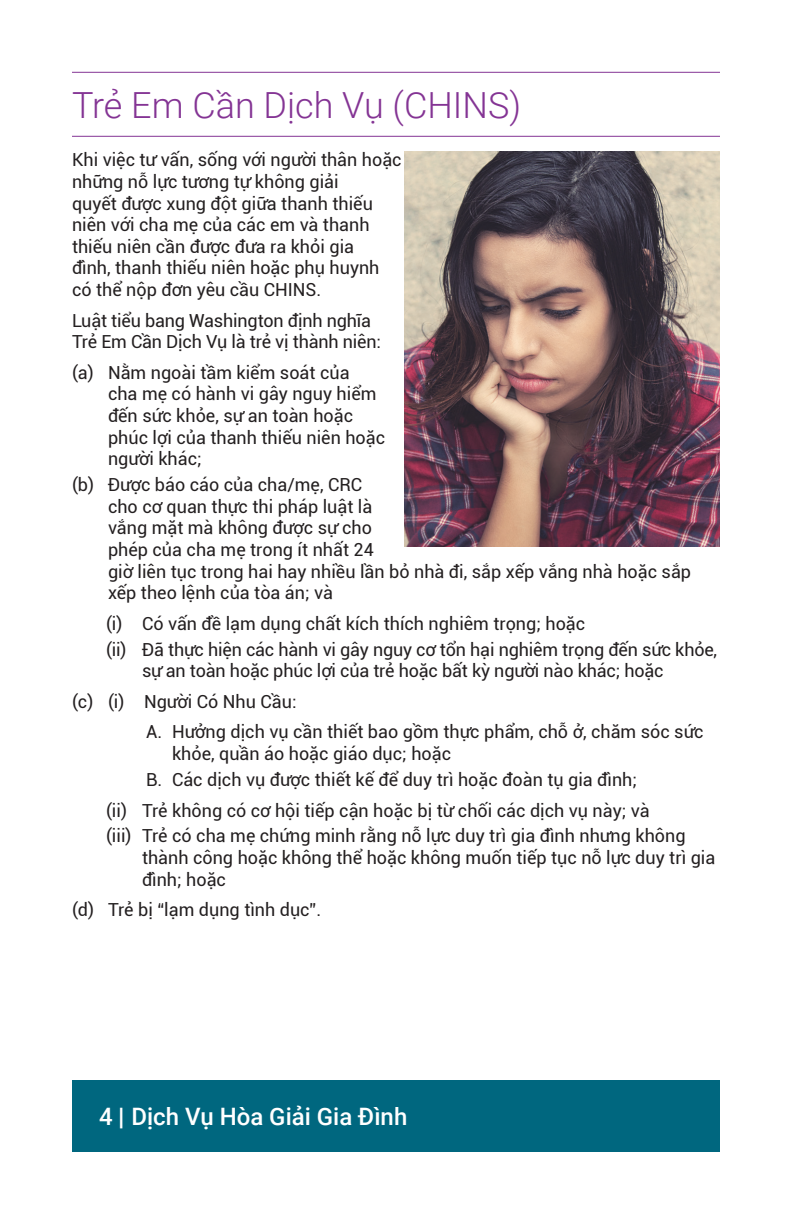
<style>
.page{position:relative;width:792px;height:1224px;background:#fff}
.page>*{position:absolute;margin:0;border:0;box-sizing:border-box;transform-origin:0 0}
.t1{font:300 36px "Roboto";color:#843494}
.t2{font:500 24px "Roboto";color:#fff}
.t3{font:18px/21.6px "Roboto";color:#231f20}
.s1{font-weight:400}
</style>
<div class="page">
<div style="left:72px;top:1080px;width:648px;height:72px;background:#00677f"></div>
<hr style="left:72px;top:72px;width:648px;height:1px;background:#843494">
<hr style="left:72px;top:136px;width:648px;height:1px;background:#843494">
<img style="left:405px;top:151px;width:315px;height:396px">
<h1 class="t1" style="left:72px;top:80px;width:451px">Trẻ Em Cần Dịch Vụ (CHINS)</h1>
<p class="t3" style="left:72px;top:149px;width:331px">Khi việc tư vấn, sống với người thân hoặc những nỗ lực tương tự không giải<br>quyết được xung đột giữa thanh thiếu niên với cha mẹ của các em và thanh thiếu niên cần được đưa ra khỏi gia<br>đình, thanh thiếu niên hoặc phụ huynh có thể nộp đơn yêu cầu CHINS.</p>
<p class="t3" style="left:72px;top:309px;width:311px">Luật tiểu bang Washington định nghĩa<br>Trẻ Em Cần Dịch Vụ là trẻ vị thành niên:</p>
<p class="t3" style="left:108px;top:361px;width:279px;text-indent:-36px">(a) Nằm ngoài tầm kiểm soát của<br>cha mẹ có hành vi gây nguy hiểm đến sức khỏe, sự an toàn hoặc phúc lợi của thanh thiếu niên hoặc người khác;</p>
<p class="t3" style="left:108px;top:473px;width:585px;text-indent:-36px">(b) Được báo cáo của cha/mẹ, CRC<br>cho cơ quan thực thi pháp luật là<br>vắng mặt mà không được sự cho<br>phép của cha mẹ trong ít nhất 24<br>giờ liên tục trong hai hay nhiều lần bỏ nhà đi, sắp xếp vắng nhà hoặc sắp xếp theo lệnh của tòa án; và</p>
<p class="t3" style="left:106px;top:610px;width:613px;line-height:26px">(i) Có vấn đề lạm dụng chất kích thích nghiêm trọng; hoặc<br>(ii) Đã thực hiện các hành vi gây nguy cơ tổn hại nghiêm trọng đến sức khỏe,</p>
<p class="t3" style="left:142px;top:659px;width:523px">sự an toàn hoặc phúc lợi của trẻ hoặc bất kỳ người nào khác; hoặc</p>
<p class="t3" style="left:72px;top:690px;width:226px">(c) (i) Người Có Nhu Cầu:</p>
<p class="t3" style="left:146px;top:721px;width:559px">A. Hưởng dịch vụ cần thiết bao gồm thực phẩm, chỗ ở, chăm sóc sức</p>
<p class="t3" style="left:146px;top:740px;width:493px;line-height:26px;text-indent:26px">khỏe, quần áo hoặc giáo dục; hoặc<br>B. Các dịch vụ được thiết kế để duy trì hoặc đoàn tụ gia đình;</p>
<p class="t3" style="left:106px;top:796px;width:581px;line-height:26px">(ii) Trẻ không có cơ hội tiếp cận hoặc bị từ chối các dịch vụ này; và<br>(iii) Trẻ có cha mẹ chứng minh rằng nỗ lực duy trì gia đình nhưng không</p>
<p class="t3" style="left:142px;top:846px;width:575px">thành công hoặc không thể hoặc không muốn tiếp tục nỗ lực duy trì gia đình; hoặc</p>
<p class="t3" style="left:72px;top:898px;width:251px">(d) Trẻ bị “lạm dụng tình dục”.</p>
<h2 class="t2" style="left:99px;top:1100px;width:310px">4 <span class="s1">|</span> Dịch Vụ Hòa Giải Gia Đình</h2>
</div>
